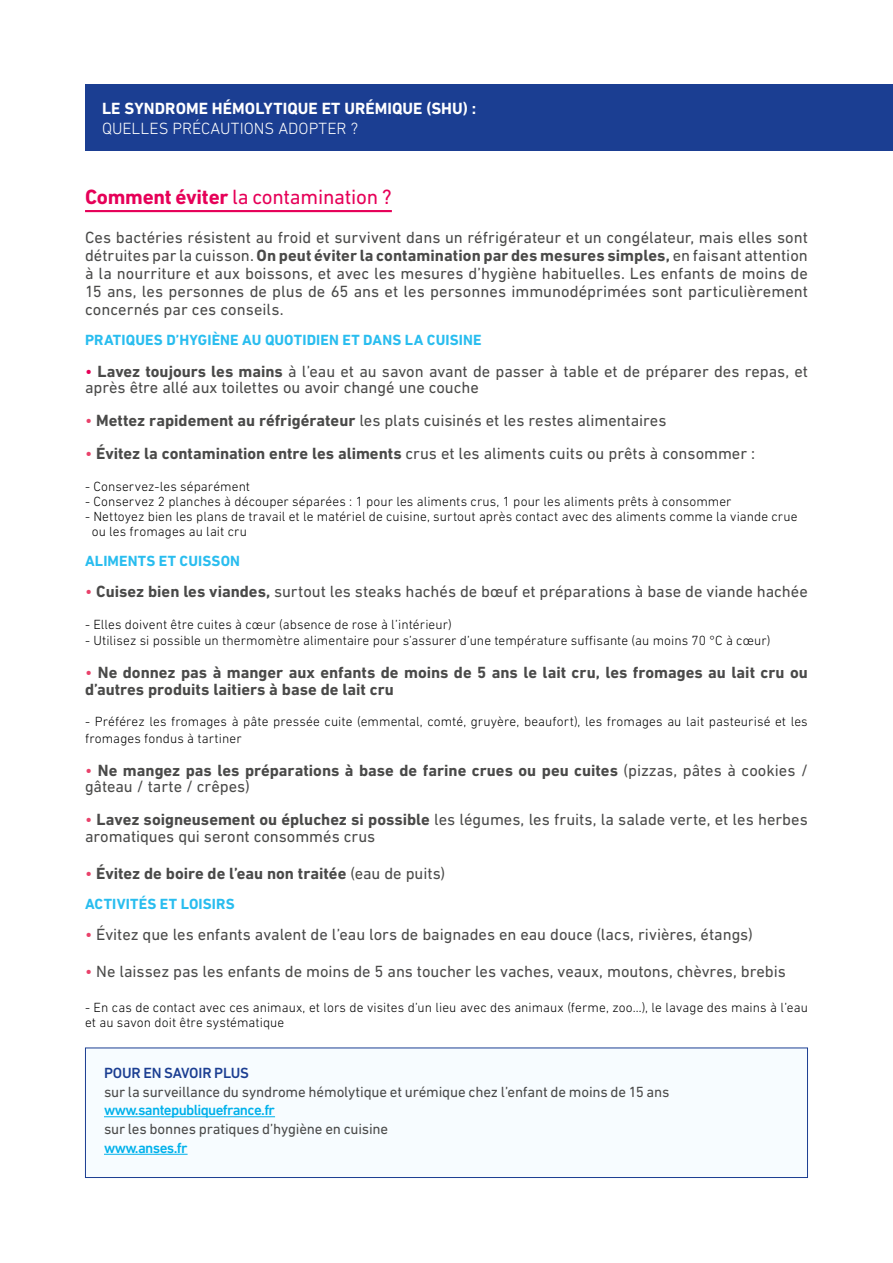
<style>
.page{position:relative;width:893px;height:1263px;background:#fff}
.page>*{position:absolute;margin:0;border:0;box-sizing:border-box;transform-origin:0 0}
.t1{font:21px "DIN Next LT Pro";letter-spacing:-.01em;color:#e60058}
.t2{font:16.5px/18px "DIN Next LT Pro";color:#4a4a49}
.t3{font:700 16.5px/16.5px "DIN Next LT Pro";color:#4a4a49}
.t4{font:700 16.5px "DIN Next LT Pro";letter-spacing:.005em;color:#fff}
.t5{font:300 16.5px "DIN Next LT Pro";color:#fff}
.t6{font:15px "DIN Next LT Pro";letter-spacing:-.01em;color:#4a4a49}
.t7{font:700 15px "DIN Next LT Pro";letter-spacing:.01em;color:#29bdef}
.t8{font:500 15px "DIN Next LT Pro";letter-spacing:-.04em;color:#00b1eb}
.t9{font:500 15px "DIN Next LT Pro";letter-spacing:-.01em;color:#1b3e92}
.t10{font:300 13.5px/15px "DIN Next LT Pro";letter-spacing:.005em;color:#000}
.s1{font-weight:700}
.s2{color:#e60058}
.s3{color:#e9426b}
.s4{font-weight:400;color:#e9426b}
.s5{font-weight:400}
</style>
<div class="page">
<hr style="left:85px;top:210px;width:307px;height:2px;background:#e60058">
<div style="left:85px;top:85px;width:808px;height:66px;background:#1b3e92"></div>
<div style="left:85px;top:1048px;width:722px;height:129px;background:#f7fcff"></div>
<hr style="left:104px;top:1116px;width:171px;height:1px;background:#00b1eb">
<hr style="left:104px;top:1154px;width:84px;height:1px;background:#00b1eb">
<div style="left:85px;top:1047px;width:723px;height:131px;border:1px solid #1b3e92"></div>
<p class="t4" style="left:102px;top:99px;width:376px">LE SYNDROME HÉMOLYTIQUE ET URÉMIQUE (SHU) :</p>
<p class="t5" style="left:102px;top:119px;width:258px">QUELLES PRÉCAUTIONS ADOPTER ?</p>
<p class="t1" style="left:85px;top:185px;width:308px"><span class="s1">Comment éviter</span> la contamination ?</p>
<p class="t2" style="left:85px;top:228px;width:724px;text-align:justify">Ces bactéries résistent au froid et survivent dans un réfrigérateur et un congélateur, mais elles sont détruites par la cuisson. <span class="s1">On peut éviter la contamination par des mesures simples,</span> en faisant attention à la nourriture et aux boissons, et avec les mesures d’hygiène habituelles. Les enfants de moins de 15 ans, les personnes de plus de 65 ans et les personnes immunodéprimées sont particulièrement concernés par ces conseils.</p>
<p class="t7" style="left:85px;top:331px;width:398px">PRATIQUES D’HYGIÈNE AU QUOTIDIEN ET DANS LA CUISINE</p>
<p class="t2" style="left:85px;top:363px;width:724px;line-height:16.5px"><span class="s2">•</span> <span class="s1">Lavez toujours les mains</span> à l’eau et au savon avant de passer à table et de préparer des repas, et après être allé aux toilettes ou avoir changé une couche</p>
<p class="t2" style="left:85px;top:411px;width:583px"><span class="s3">•</span> <span class="s1">Mettez rapidement au réfrigérateur</span> les plats cuisinés et les restes alimentaires</p>
<p class="t2" style="left:85px;top:444px;width:672px"><span class="s3">•</span> <span class="s1">Évitez la contamination entre les aliments</span> crus et les aliments cuits ou prêts à consommer :</p>
<p class="t10" style="left:85px;top:478px;width:167px">- Conservez-les séparément</p>
<p class="t10" style="left:85px;top:493px;width:648px">- Conservez 2 planches à découper séparées : 1 pour les aliments crus, 1 pour les aliments prêts à consommer</p>
<p class="t10" style="left:92px;top:508px;width:707px;text-indent:-7px">- Nettoyez bien les plans de travail et le matériel de cuisine, surtout après contact avec des aliments comme la viande crue ou les fromages au lait cru</p>
<p class="t7" style="left:85px;top:552px;width:157px">ALIMENTS ET CUISSON</p>
<p class="t2" style="left:85px;top:582px;width:724px"><span class="s3">•</span> <span class="s1">Cuisez bien les viandes,</span> surtout les steaks hachés de bœuf et préparations à base de viande hachée</p>
<p class="t10" style="left:85px;top:616px;width:368px">- Elles doivent être cuites à cœur (absence de rose à l’intérieur)</p>
<p class="t10" style="left:85px;top:633px;width:687px">- Utilisez si possible un thermomètre alimentaire pour s’assurer d’une température suffisante (au moins 70 °C à cœur)</p>
<p class="t3" style="left:85px;top:664px;width:724px"><span class="s4">•</span> Ne donnez pas à manger aux enfants de moins de 5 ans le lait cru, les fromages au lait cru ou d’autres produits laitiers à base de lait cru</p>
<p class="t10" style="left:85px;top:713px;width:724px;line-height:16.5px">- Préférez les fromages à pâte pressée cuite (emmental, comté, gruyère, beaufort), les fromages au lait pasteurisé et les fromages fondus à tartiner</p>
<p class="t3" style="left:85px;top:762px;width:724px"><span class="s4">•</span> Ne mangez pas les préparations à base de farine crues ou peu cuites <span class="s5">(pizzas, pâtes à cookies / gâteau / tarte / crêpes)</span></p>
<p class="t2" style="left:85px;top:811px;width:724px;line-height:16.5px"><span class="s3">•</span> <span class="s1">Lavez soigneusement ou épluchez si possible</span> les légumes, les fruits, la salade verte, et les herbes aromatiques qui seront consommés crus</p>
<p class="t3" style="left:85px;top:865px;width:362px"><span class="s4">•</span> Évitez de boire de l’eau non traitée <span class="s5">(eau de puits)</span></p>
<p class="t7" style="left:85px;top:895px;width:151px">ACTIVITÉS ET LOISIRS</p>
<p class="t2" style="left:85px;top:925px;width:669px"><span class="s3">•</span> Évitez que les enfants avalent de l’eau lors de baignades en eau douce (lacs, rivières, étangs)</p>
<p class="t2" style="left:85px;top:962px;width:702px"><span class="s3">•</span> Ne laissez pas les enfants de moins de 5 ans toucher les vaches, veaux, moutons, chèvres, brebis</p>
<p class="t10" style="left:85px;top:1000px;width:724px">- En cas de contact avec ces animaux, et lors de visites d’un lieu avec des animaux (ferme, zoo…), le lavage des mains à l’eau et au savon doit être systématique</p>
<p class="t9" style="left:104px;top:1064px;width:147px">POUR EN SAVOIR PLUS</p>
<p class="t6" style="left:104px;top:1083px;width:567px">sur la surveillance du syndrome hémolytique et urémique chez l’enfant de moins de 15 ans</p>
<p class="t8" style="left:104px;top:1101px;width:172px">www.santepubliquefrance.fr</p>
<p class="t6" style="left:104px;top:1120px;width:286px">sur les bonnes pratiques d’hygiène en cuisine</p>
<p class="t8" style="left:104px;top:1139px;width:85px">www.anses.fr</p>
</div>
